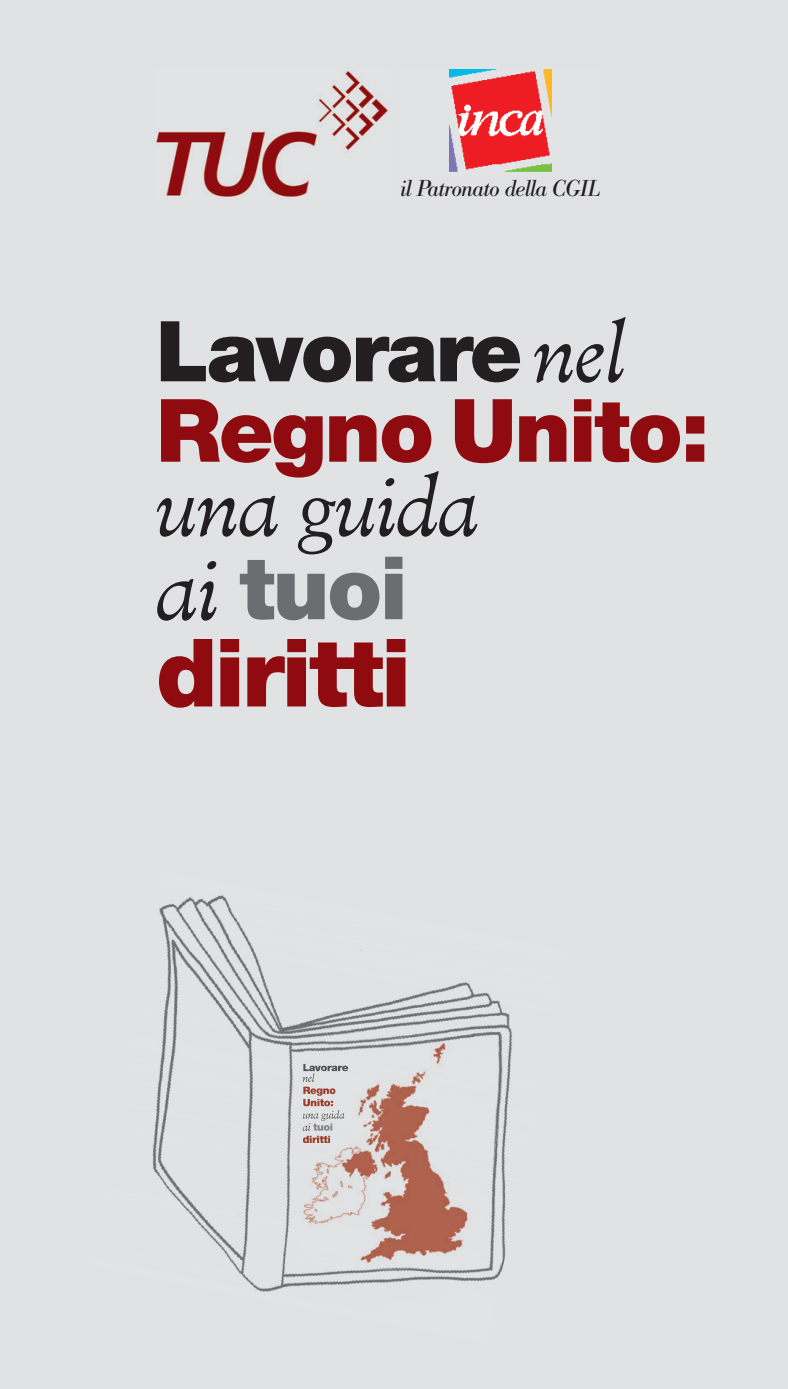
<style>
.page{position:relative;width:788px;height:1389px;background:#e1e2e4}
.page>*{position:absolute;margin:0;border:0;box-sizing:border-box;transform-origin:0 0}
.t1{font:900 94.5px "Helvetica Neue";letter-spacing:-.025em;color:#900b0f}
.t2{font:900 87.5px "Helvetica Neue";letter-spacing:-.025em;color:#900b0f}
.t3{font:900 87.5px "Helvetica Neue";color:#6c6d70}
.t4{font:900 84px "Helvetica Neue";letter-spacing:-.025em;color:#231f20}
.t5{font:italic 300 80.5px "Minister";letter-spacing:-.025em;color:#231f20}
.t6{font:italic 22.75px "Bodoni BE";letter-spacing:-.03em;color:#231f20}
.s1{font-family:"Minister";font-weight:300;font-style:italic;font-size:80.5px}
.s2{font-family:"Minister";font-weight:300;font-style:italic;font-size:81.9px;color:#231f20}
</style>
<div class="page">
<img style="left:156px;top:71px;width:232px;height:126px">
<img style="left:449px;top:70px;width:103px;height:102px">
<img style="left:152px;top:895px;width:361px;height:397px">
<img style="left:295px;top:1027px;width:213px;height:244px">
<img style="left:303px;top:1064px;width:45px;height:7px">
<svg style="left:303px;top:1073px;width:11px;height:9px"></svg>
<img style="left:303px;top:1086px;width:17px;height:10px">
<img style="left:319px;top:1088px;width:16px;height:8px">
<img style="left:303px;top:1099px;width:30px;height:7px">
<img style="left:303px;top:1110px;width:12px;height:11px">
<img style="left:315px;top:1110px;width:24px;height:11px">
<img style="left:315px;top:1123px;width:17px;height:8px">
<svg style="left:303px;top:1123px;width:12px;height:20px"></svg>
<img style="left:312px;top:1135px;width:18px;height:8px">
<p class="t6" style="left:400px;top:180px;width:201px">il Patronato della CGIL</p>
<h3 class="t4" style="left:156px;top:321px;width:473px">Lavorare <span class="s1">nel</span></h3>
<h2 class="t2" style="left:156px;top:399px;width:555px">Regno Unito:</h2>
<h3 class="t5" style="left:156px;top:471px;width:327px">una guida</h3>
<h2 class="t3" style="left:156px;top:557px;width:253px"><span class="s2">ai</span> tuoi</h2>
<h1 class="t1" style="left:156px;top:639px;width:256px">diritti</h1>
</div>
